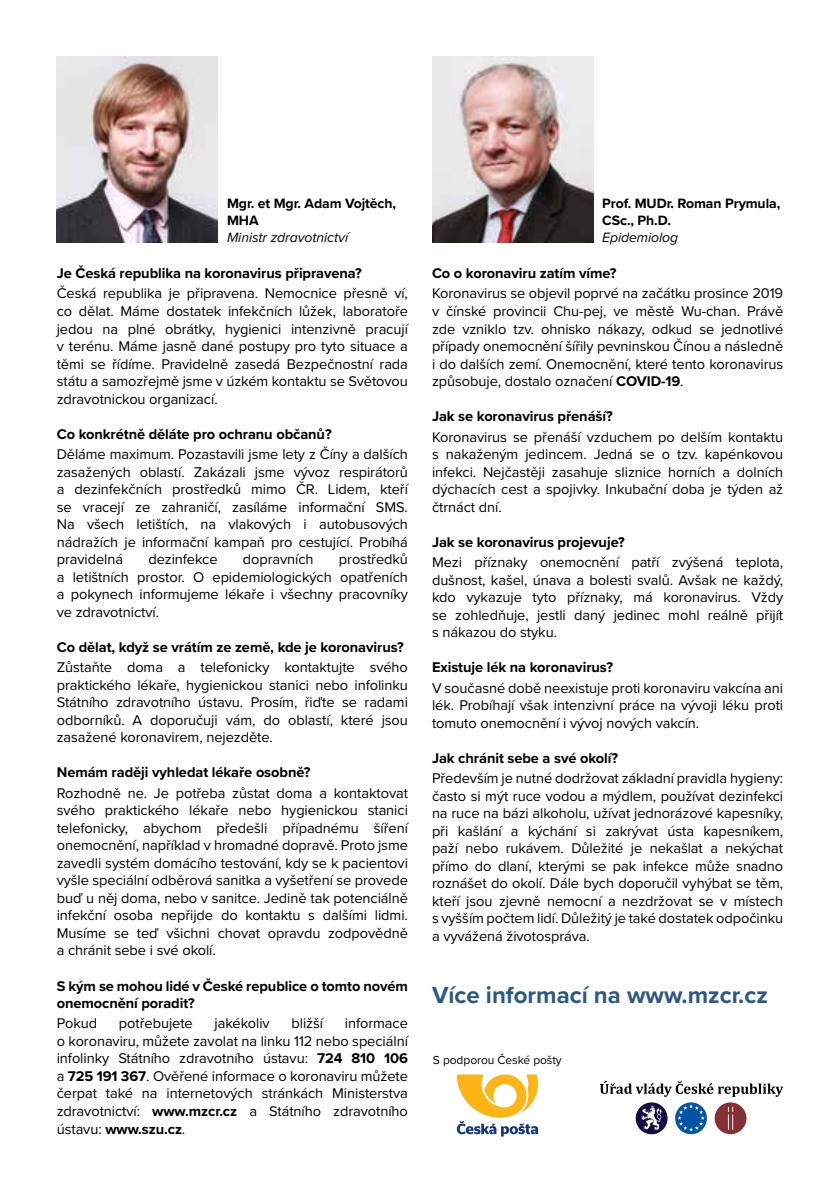
<style>
.page{position:relative;width:840px;height:1191px;background:#fff}
.page>*{position:absolute;margin:0;border:0;box-sizing:border-box;transform-origin:0 0}
.t1{font:700 24px "Proxima Nova";color:#2d5980}
.t2{font:14.6px/17.6px "Proxima Nova";letter-spacing:-.005em;color:#000;text-align:justify}
.t3{font:700 14.6px/17.6px "Proxima Nova";letter-spacing:-.005em;color:#000}
.t4{font:700 14px/16.8px "Proxima Nova";letter-spacing:-.005em;color:#000}
.t5{font:italic 14px "Proxima Nova";letter-spacing:-.005em;color:#000}
.t6{font:12px "Proxima Nova";letter-spacing:-.005em;color:#000}
.s1{font-weight:700}
</style>
<div class="page">
<img style="left:57px;top:57px;width:161px;height:185px">
<img style="left:432px;top:57px;width:161px;height:185px">
<svg style="left:456px;top:1074px;width:81px;height:62px"></svg>
<svg style="left:600px;top:1081px;width:182px;height:15px"></svg>
<svg style="left:675px;top:1102px;width:31px;height:32px"></svg>
<svg style="left:714px;top:1102px;width:32px;height:32px"></svg>
<svg style="left:635px;top:1102px;width:32px;height:32px"></svg>
<svg style="left:640px;top:1105px;width:21px;height:25px"></svg>
<p class="t4" style="left:227px;top:195px;width:170px">Mgr. et Mgr. Adam Vojtěch,<br>MHA</p>
<p class="t5" style="left:227px;top:227px;width:123px">Ministr zdravotnictví</p>
<p class="t3" style="left:57px;top:264px;width:306px">Je Česká republika na koronavirus připravena?</p>
<p class="t2" style="left:57px;top:284px;width:352px">Česká republika je připravena. Nemocnice přesně ví, co dělat. Máme dostatek infekčních lůžek, laboratoře jedou na plné obrátky, hygienici intenzivně pracují v terénu. Máme jasně dané postupy pro tyto situace a těmi se řídíme. Pravidelně zasedá Bezpečnostní rada státu a samozřejmě jsme v úzkém kontaktu se Světovou zdravotnickou organizací.</p>
<p class="t3" style="left:57px;top:425px;width:276px">Co konkrétně děláte pro ochranu občanů?</p>
<p class="t2" style="left:57px;top:445px;width:352px">Děláme maximum. Pozastavili jsme lety z Číny a dalších zasažených oblastí. Zakázali jsme vývoz respirátorů a dezinfekčních prostředků mimo ČR. Lidem, kteří se vracejí ze zahraničí, zasíláme informační SMS.<br>Na všech letištích, na vlakových i autobusových nádražích je informační kampaň pro cestující. Probíhá pravidelná</p>
<p class="t2" style="left:57px;top:550px;width:352px;text-indent:282px">prostředků a letištních prostor. O epidemiologických opatřeních a pokynech informujeme lékaře i všechny pracovníky ve zdravotnictví.</p>
<p class="t3" style="left:57px;top:638px;width:348px">Co dělat, když se vrátím ze země, kde je koronavirus?</p>
<p class="t2" style="left:57px;top:658px;width:352px">Zůstaňte doma a telefonicky kontaktujte svého praktického lékaře, hygienickou stanici nebo infolinku Státního zdravotního ústavu. Prosím, řiďte se radami odborníků. A doporučuji vám, do oblastí, které jsou zasažené koronavirem, nejezděte.</p>
<p class="t3" style="left:57px;top:763px;width:255px">Nemám raději vyhledat lékaře osobně?</p>
<p class="t2" style="left:57px;top:783px;width:352px">Rozhodně ne. Je potřeba zůstat doma a kontaktovat svého praktického lékaře nebo hygienickou stanici telefonicky, abychom předešli případnému šíření onemocnění, například v hromadné dopravě. Proto jsme zavedli systém domácího testování, kdy se k pacientovi vyšle speciální odběrová sanitka a vyšetření se provede buď u něj doma, nebo v sanitce. Jedině tak potenciálně infekční osoba nepřijde do kontaktu s dalšími lidmi.<br>Musíme se teď všichni chovat opravdu zodpovědně a chránit sebe i své okolí.</p>
<p class="t3" style="left:57px;top:976px;width:352px">S kým se mohou lidé v České republice o tomto novém onemocnění poradit?</p>
<p class="t2" style="left:57px;top:1014px;width:42px">Pokud</p>
<p class="t2" style="left:119px;top:1014px;width:75px">potřebujete</p>
<p class="t2" style="left:214px;top:1014px;width:57px">jakékoliv</p>
<p class="t2" style="left:291px;top:1014px;width:33px">bližší</p>
<p class="t2" style="left:148px;top:550px;width:71px">dezinfekce</p>
<p class="t2" style="left:243px;top:550px;width:72px">dopravních</p>
<p class="t2" style="left:57px;top:1014px;width:352px;text-indent:288px">informace o koronaviru, můžete zavolat na linku 112 nebo speciální infolinky Státního zdravotního ústavu: <span class="s1">724 810 106 </span>a <span class="s1">725 191 367</span>. Ověřené informace o koronaviru můžete čerpat také na internetových stránkách Ministerstva zdravotnictví: <span class="s1">www.mzcr.cz</span> a Státního zdravotního ústavu: <span class="s1">www.szu.cz</span>.</p>
<p class="t4" style="left:602px;top:195px;width:179px">Prof. MUDr. Roman Prymula,<br>CSc., Ph.D.</p>
<p class="t5" style="left:602px;top:227px;width:78px">Epidemiolog</p>
<p class="t3" style="left:432px;top:264px;width:186px">Co o koronaviru zatím víme?</p>
<p class="t2" style="left:432px;top:284px;width:352px">Koronavirus se objevil poprvé na začátku prosince 2019 v čínské provincii Chu-pej, ve městě Wu-chan. Právě zde vzniklo tzv. ohnisko nákazy, odkud se jednotlivé případy onemocnění šířily pevninskou Čínou a následně i do dalších zemí. Onemocnění, které tento koronavirus způsobuje, dostalo označení <span class="s1">COVID-19</span>.</p>
<p class="t3" style="left:432px;top:407px;width:182px">Jak se koronavirus přenáší?</p>
<p class="t2" style="left:432px;top:427px;width:352px">Koronavirus se přenáší vzduchem po delším kontaktu s nakaženým jedincem. Jedná se o tzv. kapénkovou infekci. Nejčastěji zasahuje sliznice horních a dolních dýchacích cest a spojivky. Inkubační doba je týden až čtrnáct dní.</p>
<p class="t3" style="left:432px;top:532px;width:194px">Jak se koronavirus projevuje?</p>
<p class="t2" style="left:432px;top:553px;width:352px">Mezi příznaky onemocnění patří zvýšená teplota, dušnost, kašel, únava a bolesti svalů. Avšak ne každý, kdo vykazuje tyto příznaky, má koronavirus. Vždy se zohledňuje, jestli daný jedinec mohl reálně přijít s nákazou do styku.</p>
<p class="t3" style="left:432px;top:658px;width:182px">Existuje lék na koronavirus?</p>
<p class="t2" style="left:432px;top:678px;width:352px">V současné době neexistuje proti koronaviru vakcína ani lék. Probíhají však intenzivní práce na vývoji léku proti tomuto onemocnění i vývoj nových vakcín.</p>
<p class="t3" style="left:432px;top:748px;width:187px">Jak chránit sebe a své okolí?</p>
<p class="t2" style="left:432px;top:768px;width:352px">Především je nutné dodržovat základní pravidla hygieny: často si mýt ruce vodou a mýdlem, používat dezinfekci na ruce na bázi alkoholu, užívat jednorázové kapesníky, při kašlání a kýchání si zakrývat ústa kapesníkem, paží nebo rukávem. Důležité je nekašlat a nekýchat přímo do dlaní, kterými se pak infekce může snadno roznášet do okolí. Dále bych doporučil vyhýbat se těm, kteří jsou zjevně nemocní a nezdržovat se v místech s vyšším počtem lidí. Důležitý je také dostatek odpočinku a vyvážená životospráva.</p>
<h1 class="t1" style="left:432px;top:977px;width:337px">Více informací na www.mzcr.cz</h1>
<p class="t6" style="left:433px;top:1051px;width:130px">S podporou České pošty</p>
</div>
